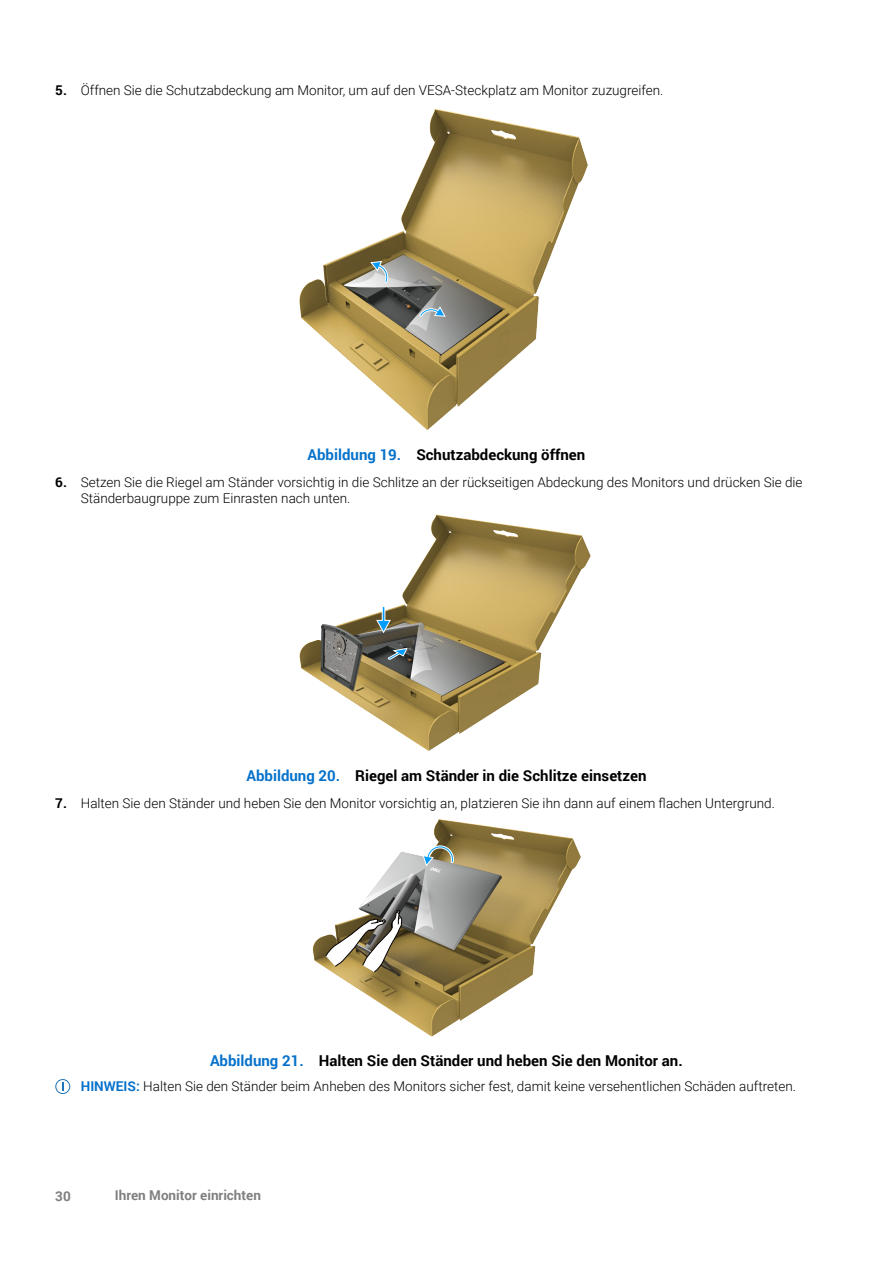
<style>
.page{position:relative;width:893px;height:1263px;background:#fff}
.page>*{position:absolute;margin:0;border:0;box-sizing:border-box;transform-origin:0 0}
.Image_Title{font:700 15px "Roboto";color:#000}
.Note{font:300 13.5px/16.2px "Roboto";color:#000}
.t1{font:700 13.5px "Roboto";color:#808080}
.s1{font-weight:700}
.s2{color:#0672cb}
.s3{font-weight:700;color:#0672cb}
</style>
<div class="page">
<img style="left:299px;top:109px;width:289px;height:321px">
<svg style="left:339px;top:255px;width:164px;height:99px;background:#978a66"></svg>
<img style="left:299px;top:514px;width:292px;height:237px">
<svg style="left:353px;top:606px;width:151px;height:90px;background:#938764"></svg>
<img style="left:312px;top:819px;width:269px;height:218px">
<svg style="left:325px;top:845px;width:176px;height:127px"></svg>
<svg style="left:55px;top:1079px;width:15px;height:15px"></svg>
<p class="Note" style="left:55px;top:82px;width:610px"><span class="s1">5.</span> Öffnen Sie die Schutzabdeckung am Monitor, um auf den VESA-Steckplatz am Monitor zuzugreifen.</p>
<p class="Image_Title" style="left:308px;top:444px;width:279px"><span class="s2">Abbildung 19.</span> Schutzabdeckung öffnen</p>
<p class="Note" style="left:81px;top:473px;width:723px;text-indent:-26px"><span class="s1">6.</span> Setzen Sie die Riegel am Ständer vorsichtig in die Schlitze an der rückseitigen Abdeckung des Monitors und drücken Sie die<br>Ständerbaugruppe zum Einrasten nach unten.</p>
<p class="Image_Title" style="left:246px;top:765px;width:401px"><span class="s2">Abbildung 20.</span> Riegel am Ständer in die Schlitze einsetzen</p>
<p class="Note" style="left:55px;top:794px;width:721px"><span class="s1">7.</span> Halten Sie den Ständer und heben Sie den Monitor vorsichtig an, platzieren Sie ihn dann auf einem flachen Untergrund.</p>
<p class="Image_Title" style="left:210px;top:1050px;width:474px"><span class="s2">Abbildung 21.</span> Halten Sie den Ständer und heben Sie den Monitor an.</p>
<p class="Note" style="left:81px;top:1077px;width:717px"><span class="s3">HINWEIS:</span> Halten Sie den Ständer beim Anheben des Monitors sicher fest, damit keine versehentlichen Schäden auftreten.</p>
<p class="t1" style="left:55px;top:1186px;width:17px">30</p>
<p class="t1" style="left:115px;top:1186px;width:148px">Ihren Monitor einrichten</p>
</div>
